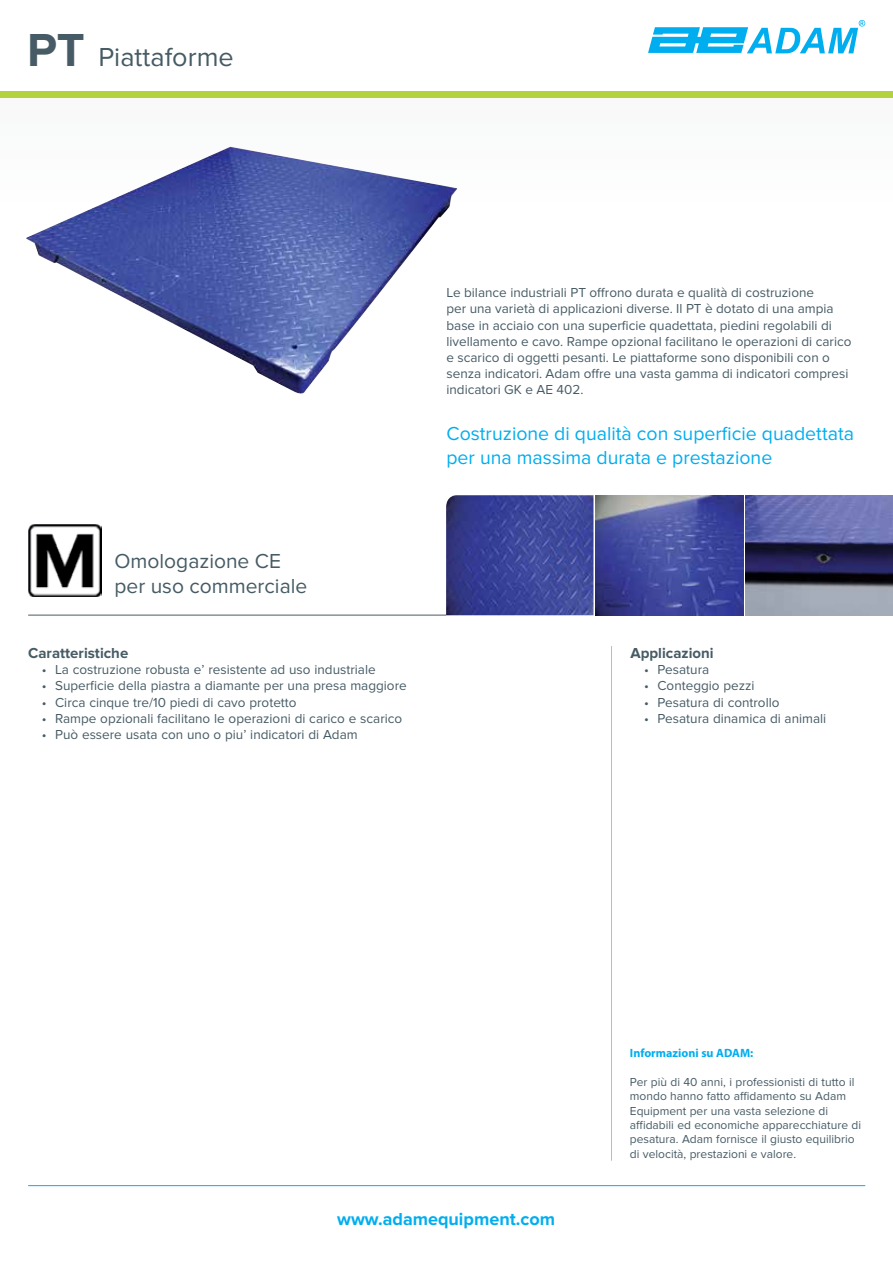
<style>
.page{position:relative;width:893px;height:1263px;background:#fff}
.page>*{position:absolute;margin:0;border:0;box-sizing:border-box;transform-origin:0 0}
.t1{font:27px "Proxima Nova";color:#465b65}
.t2{font:21px/25.2px "Proxima Nova";color:#465b65}
.t3{font:19.5px/23.4px "Proxima Nova";color:#00aeef}
.t4{font:700 18px "Proxima Nova";color:#00aeef}
.t5{font:700 15px "Proxima Nova";color:#465b65}
.t6{font:13.5px/16.2px "Proxima Nova";color:#465b65}
.t7{font:12px/14.4px "Proxima Nova";color:#465b65}
.t8{font:700 12px "Myriad Pro";color:#00aeef}
.s1{font-weight:700;font-size:48px}
</style>
<div class="page">
<div style="left:0;top:97px;width:893px;height:114px;background:#fafbfb"></div>
<div style="left:0;top:91px;width:893px;height:6px;background:#b2d33e"></div>
<hr style="left:28px;top:1185px;width:837px;height:1px;background:#00aeef">
<hr style="left:28px;top:615px;width:418px;height:1px;background:#465b65">
<hr style="left:611px;top:646px;width:1px;height:515px;background:#b1bfc7">
<svg style="left:648px;top:20px;width:217px;height:33px"></svg>
<img style="left:26px;top:147px;width:431px;height:247px">
<img style="left:596px;top:495px;width:147px;height:120px">
<img style="left:446px;top:495px;width:147px;height:120px">
<img style="left:745px;top:495px;width:148px;height:120px">
<img style="left:28px;top:524px;width:74px;height:73px">
<h1 class="t1" style="left:27px;top:41px;width:208px"><span class="s1">PT</span> Piattaforme</h1>
<h2 class="t2" style="left:115px;top:549px;width:194px">Omologazione CE per uso commerciale</h2>
<p class="t5" style="left:28px;top:644px;width:102px">Caratteristiche</p>
<p class="t6" style="left:42px;top:662px;width:335px">• La costruzione robusta e’ resistente ad uso industriale</p>
<p class="t6" style="left:42px;top:678px;width:367px">• Superficie della piastra a diamante per una presa maggiore</p>
<p class="t6" style="left:42px;top:694px;width:256px">• Circa cinque tre/10 piedi di cavo protetto</p>
<p class="t6" style="left:42px;top:710px;width:362px">• Rampe opzionali facilitano le operazioni di carico e scarico</p>
<p class="t6" style="left:42px;top:726px;width:318px">• Può essere usata con uno o piu’ indicatori di Adam</p>
<p class="t6" style="left:446px;top:285px;width:406px">Le bilance industriali PT offrono durata e qualità di costruzione<br>per una varietà di applicazioni diverse. Il PT è dotato di una ampia base in acciaio con una superficie quadettata, piedini regolabili di livellamento e cavo. Rampe opzional facilitano le operazioni di carico e scarico di oggetti pesanti. Le piattaforme sono disponibili con o senza indicatori. Adam offre una vasta gamma di indicatori compresi indicatori GK e AE 402.</p>
<h3 class="t3" style="left:446px;top:422px;width:409px">Costruzione di qualità con superficie quadettata per una massima durata e prestazione</h3>
<p class="t5" style="left:630px;top:644px;width:85px">Applicazioni</p>
<p class="t6" style="left:644px;top:662px;width:67px">• Pesatura</p>
<p class="t6" style="left:644px;top:678px;width:112px">• Conteggio pezzi</p>
<p class="t6" style="left:644px;top:694px;width:137px">• Pesatura di controllo</p>
<p class="t6" style="left:644px;top:710px;width:184px">• Pesatura dinamica di animali</p>
<p class="t8" style="left:630px;top:1045px;width:125px">Informazioni su ADAM:</p>
<p class="t7" style="left:630px;top:1075px;width:233px">Per più di 40 anni, i professionisti di tutto il mondo hanno fatto affidamento su Adam Equipment per una vasta selezione di affidabili ed economiche apparecchiature di pesatura. Adam fornisce il giusto equilibrio di velocità, prestazioni e valore.</p>
<h3 class="t4" style="left:337px;top:1208px;width:219px">www.adamequipment.com</h3>
</div>
